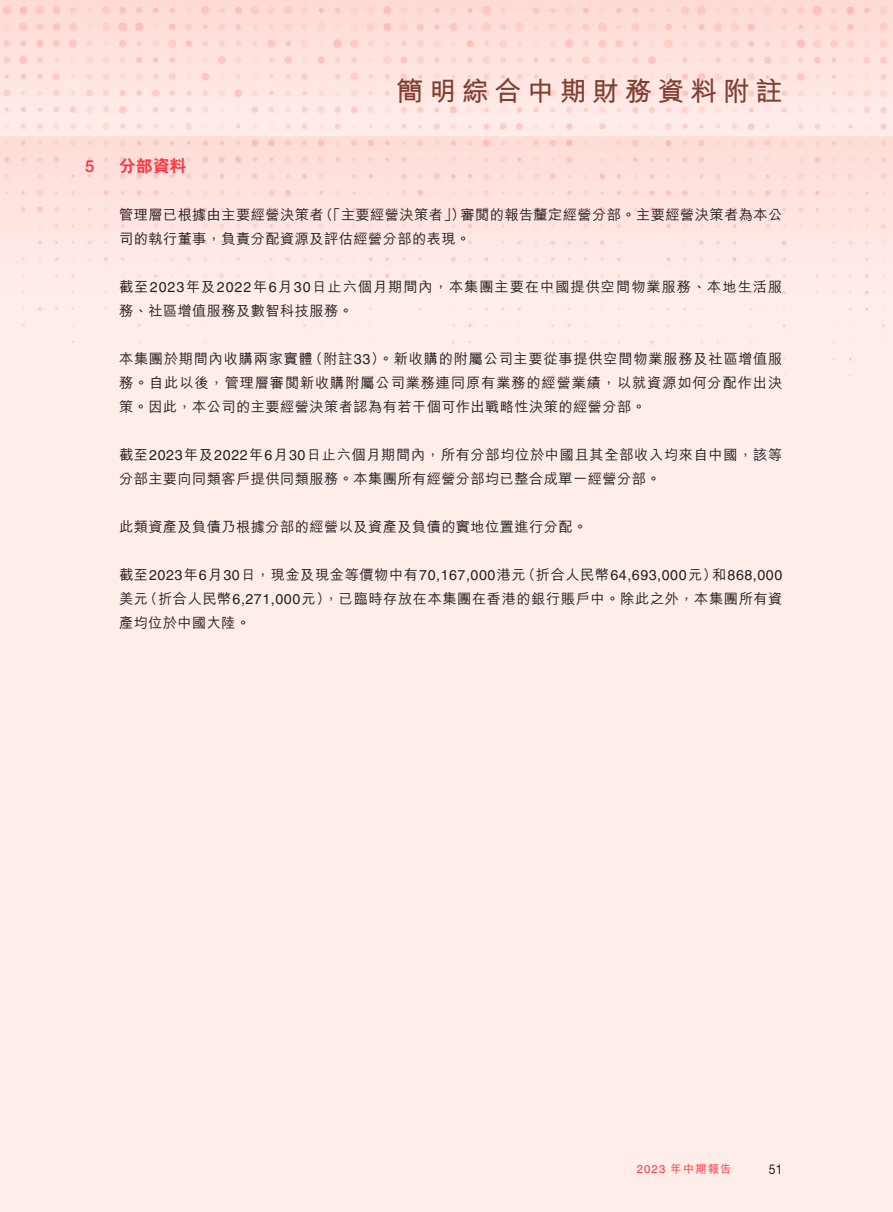
<style>
.page{position:relative;width:893px;height:1212px;background:#fff}
.page>*{position:absolute;margin:0;border:0;box-sizing:border-box;transform-origin:0 0}
.t1{font:700 27px "M Hei HK";letter-spacing:.21em;color:#7f3f30}
.t2{font:800 16.5px "C Hei 2 HK";color:#fb333e}
.t3{font:500 16.5px "Helvetica Neue LT Std";color:#fb333e}
.t4{font:500 14.25px/24px "M Hei HK";letter-spacing:.03em;color:#231f20}
.t5{font:500 14.25px/24px "M Hei HK";letter-spacing:.065em;color:#231f20}
.t6{font:14.25px "Helvetica LT Std";letter-spacing:.04em;color:#231f20}
.t7{font:13.5px "Helvetica Neue LT Std";color:#231f20;scale:.9 1}
.t8{font:500 11.25px "M Hei HK";letter-spacing:.1em;color:#fb333e}
.s1{font-family:"Helvetica LT Std";font-weight:400}
.s2{font-family:"M Hei HK";font-weight:500}
</style>
<div class="page">
<img style="left:0;top:0;width:893px;height:136px">
<div style="left:0;top:136px;width:893px;height:1076px;background:#ffedea"></div>
<h1 class="t1" style="left:396px;top:72px;width:387px">簡明綜合中期財務資料附註</h1>
<p class="t3" style="left:85px;top:156px;width:11px">5</p>
<p class="t2" style="left:119px;top:155px;width:69px">分部資料</p>
<p class="t4" style="left:119px;top:202px;width:665px">管理層已根據由主要經營決策者（「主要經營決策者」）審閱的報告釐定經營分部。主要經營決策者為本公司的執行董事，負責分配資源及評估經營分部的表現。</p>
<p class="t5" style="left:119px;top:274px;width:665px">截至<span class="s1">2023</span>年及<span class="s1">2022</span>年<span class="s1">6</span>月<span class="s1">30</span>日止六個月期間內，本集團主要在中國提供空間物業服務、本地生活服務、社區增值服務及數智科技服務。</p>
<p class="t4" style="left:119px;top:346px;width:665px;text-align:justify">本集團於期間內收購兩家實體（附註<span class="s1">33</span>）。新收購的附屬公司主要從事提供空間物業服務及社區增值服務。自此以後，管理層審閱新收購附屬公司業務連同原有業務的經營業績，以就資源如何分配作出決策。因此，本公司的主要經營決策者認為有若干個可作出戰略性決策的經營分部。</p>
<p class="t4" style="left:119px;top:442px;width:665px">截至<span class="s1">2023</span>年及<span class="s1">2022</span>年<span class="s1">6</span>月<span class="s1">30</span>日止六個月期間內，所有分部均位於中國且其全部收入均來自中國，該等分部主要向同類客戶提供同類服務。本集團所有經營分部均已整合成單一經營分部。</p>
<p class="t4" style="left:119px;top:514px;width:470px">此類資產及負債乃根據分部的經營以及資產及負債的實地位置進行分配。</p>
<p class="t6" style="left:119px;top:567px;width:665px"><span class="s2">截至</span>2023<span class="s2">年</span>6<span class="s2">月</span>30<span class="s2">日，現金及現金等價物中有</span>70,167,000<span class="s2">港元（折合人民幣</span>64,693,000<span class="s2">元）和</span>868,000</p>
<p class="t4" style="left:119px;top:586px;width:665px">美元（折合人民幣<span class="s1">6,271,000</span>元），已臨時存放在本集團在香港的銀行賬戶中。除此之外，本集團所有資產均位於中國大陸。</p>
<p class="t8" style="left:637px;top:1160px;width:96px"><span class="s1">2023</span> 年中期報告</p>
<p class="t7" style="left:769px;top:1161px;width:17px">51</p>
</div>
